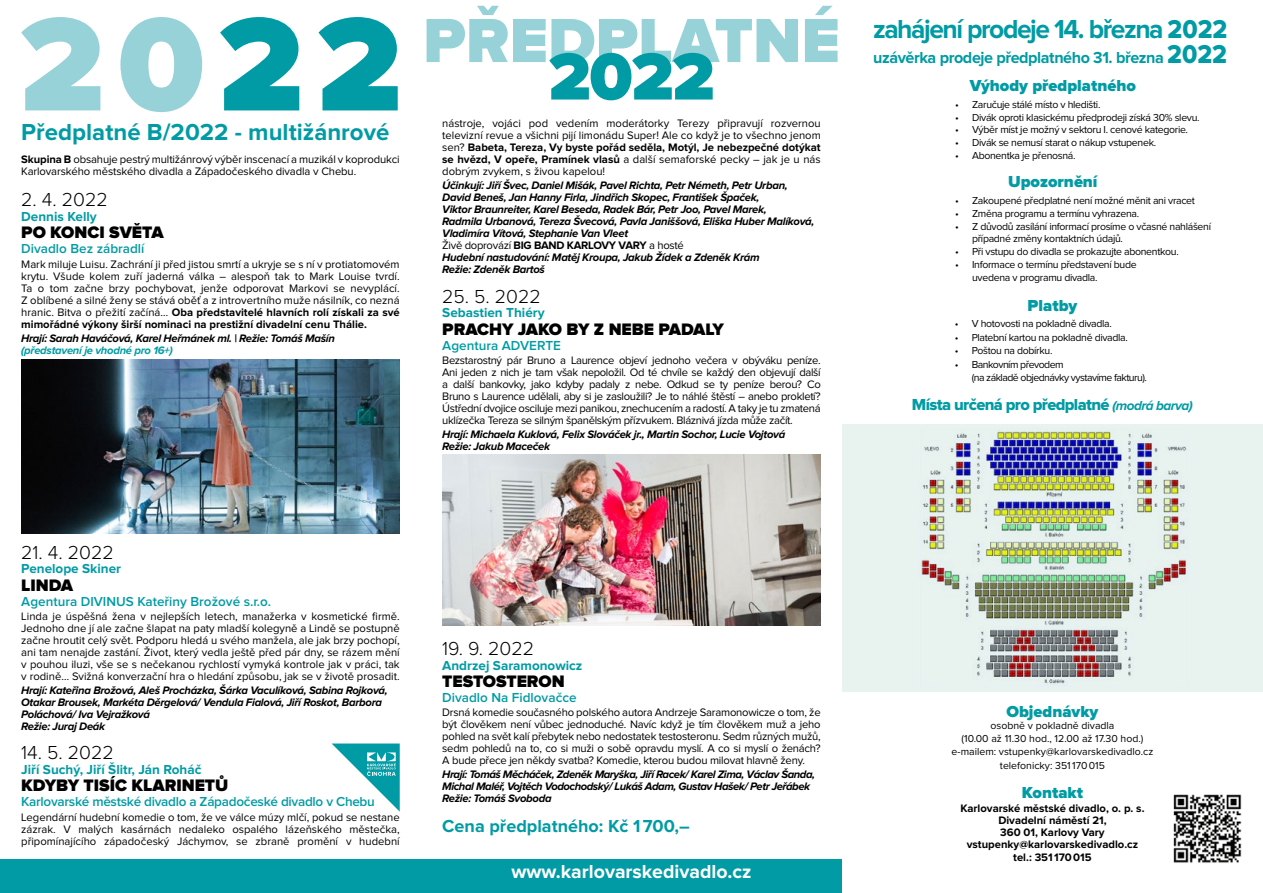
<style>
.page{position:relative;width:1263px;height:893px;background:#fff}
.page>*{position:absolute;margin:0;border:0;box-sizing:border-box;transform-origin:0 0}
.t1{font:900 138px "Proxima Nova";color:#96d2d8}
.t2{font:900 69px "Proxima Nova";color:#009ba4}
.t3{font:900 64.5px "Proxima Nova";color:#96d2d8}
.t4{font:700 27px "Proxima Nova";letter-spacing:-.055em;color:#009ba4}
.t5{font:700 24px "Proxima Nova";color:#009ba4}
.t6{font:300 19.5px "Proxima Nova";color:#000}
.t7{font:700 19.5px "Proxima Nova";color:#fff}
.t8{font:700 18px "Proxima Nova";color:#009ba4}
.t9{font:900 17.25px "Proxima Nova";color:#000}
.t10{font:900 16.5px "Proxima Nova";color:#009ba4}
.t11{font:700 16.5px "Proxima Nova";letter-spacing:-.025em;color:#009ba4}
.t12{font:16.5px "Proxima Nova Extrabld";letter-spacing:-.04em;color:#009ba4}
.t13{font:600 13.5px "Proxima Nova";color:#009ba4}
.t14{font:700 13.5px "Proxima Nova";color:#009ba4}
.t15{font:600 13.5px "Proxima Nova";letter-spacing:-.02em;color:#009ba4}
.t16{font:11.25px/12px "Proxima Nova";letter-spacing:-.01em;color:#000;text-align:justify}
.t17{font:italic 700 11.25px/12px "Proxima Nova";letter-spacing:-.025em;color:#000}
.t18{font:700 11.25px/12px "Proxima Nova";color:#000;text-align:center}
.t19{font:italic 700 11.25px "Proxima Nova";letter-spacing:-.025em;color:#009ba4}
.t20{font:10.5px/12.8px "Proxima Nova";letter-spacing:-.03em;color:#000}
.t21{font:10.5px/12.6px "Proxima Nova";color:#000;text-align:center}
.t22{font:10.5px/13.5px "Proxima Nova";letter-spacing:-.05em;color:#000}
.s1{color:#009ba4}
.s2{font-weight:700}
.s3{font-weight:400;font-style:normal}
.s4{font-style:normal}
.s5{font-family:"Proxima Nova Extrabld";font-weight:400;font-size:26.85px}
.s6{font-family:"Proxima Nova";font-weight:700;font-style:italic;font-size:13.5px}
</style>
<div class="page">
<img style="left:21px;top:360px;width:379px;height:174px">
<svg style="left:332px;top:743px;width:68px;height:69px"></svg>
<div style="left:0;top:859px;width:421px;height:34px;background:#009ba4"></div>
<img style="left:442px;top:455px;width:379px;height:170px">
<div style="left:421px;top:859px;width:421px;height:34px;background:#009ba4"></div>
<img style="left:1173px;top:794px;width:69px;height:69px">
<img style="left:842px;top:424px;width:421px;height:268px">
<h1 class="t1" style="left:20px;top:1px;width:383px">20<span class="s1">22</span></h1>
<h3 class="t5" style="left:21px;top:121px;width:370px">Předplatné B/2022 - multižánrové</h3>
<p class="t16" style="left:21px;top:154px;width:380px"><span class="s2">Skupina B</span> obsahuje pestrý multižánrový výběr inscenací a muzikál v koprodukci<br>Karlovarského městského divadla a Západočeského divadla v Chebu.</p>
<h3 class="t6" style="left:21px;top:191px;width:88px">2. 4. 2022</h3>
<p class="t14" style="left:21px;top:210px;width:77px">Dennis Kelly</p>
<h3 class="t9" style="left:21px;top:225px;width:144px">PO KONCI SVĚTA</h3>
<p class="t13" style="left:21px;top:243px;width:125px">Divadlo Bez zábradlí</p>
<p class="t16" style="left:21px;top:258px;width:380px">Mark miluje Luisu. Zachrání ji před jistou smrtí a ukryje se s ní v protiatomovém krytu. Všude kolem zuří jaderná válka – alespoň tak to Mark Louise tvrdí.<br>Ta o tom začne brzy pochybovat, jenže odporovat Markovi se nevyplácí.<br>Z oblíbené a silné ženy se stává oběť a z introvertního muže násilník, co nezná hranic. Bitva o přežití začíná… <span class="s2">Oba představitelé hlavních rolí získali za své mimořádné výkony širší nominaci na prestižní divadelní cenu Thálie.</span></p>
<p class="t17" style="left:21px;top:332px;width:315px">Hrají: Sarah Haváčová, Karel Heřmánek ml. | Režie: Tomáš Mašín</p>
<p class="t19" style="left:21px;top:345px;width:153px">(představení je vhodné pro 16+)</p>
<h3 class="t3" style="left:423px;top:11px;width:418px">PŘEDPLATNÉ</h3>
<h2 class="t2" style="left:548px;top:45px;width:168px">2022</h2>
<p class="t16" style="left:442px;top:118px;width:380px">nástroje, vojáci pod vedením moderátorky Terezy připravují rozvernou televizní revue a všichni pijí limonádu Super! Ale co když je to všechno jenom sen? <span class="s2">Babeta, Tereza, Vy byste pořád seděla, Motýl, Je nebezpečné dotýkat se hvězd, V opeře, Pramínek vlasů</span> a další semaforské pecky – jak je u nás dobrým zvykem, s živou kapelou!</p>
<p class="t17" style="left:442px;top:180px;width:374px">Účinkují: Jiří Švec, Daniel Mišák, Pavel Richta, Petr Németh, Petr Urban, David Beneš, Jan Hanny Firla, Jindřich Skopec, František Špaček,<br>Viktor Braunreiter, Karel Beseda, Radek Bár, Petr Joo, Pavel Marek,<br>Radmila Urbanová, Tereza Švecová, Pavla Janiššová, Eliška Huber Malíková, Vladimíra Vítová, Stephanie Van Vleet<br><span class="s3">Živě doprovází</span> <span class="s4">BIG BAND KARLOVY VARY</span> <span class="s3">a hosté<br></span>Hudební nastudování: Matěj Kroupa, Jakub Žídek a Zdeněk Krám<br>Režie: Zdeněk Bartoš</p>
<h3 class="t6" style="left:442px;top:287px;width:100px">25. 5. 2022</h3>
<p class="t14" style="left:442px;top:307px;width:104px">Sebastien Thiéry</p>
<h3 class="t9" style="left:442px;top:321px;width:283px">PRACHY JAKO BY Z NEBE PADALY</h3>
<p class="t13" style="left:442px;top:339px;width:120px">Agentura ADVERTE</p>
<p class="t16" style="left:442px;top:354px;width:380px">Bezstarostný pár Bruno a Laurence objeví jednoho večera v obýváku peníze.<br>Ani jeden z nich je tam však nepoložil. Od té chvíle se každý den objevují další a další bankovky, jako kdyby padaly z nebe. Odkud se ty peníze berou? Co Bruno s Laurence udělali, aby si je zasloužili? Je to náhlé štěstí – anebo prokletí?<br>Ústřední dvojice osciluje mezi panikou, znechucením a radostí. A taky je tu zmatená uklízečka Tereza se silným španělským přízvukem. Bláznivá jízda může začít.</p>
<p class="t17" style="left:442px;top:429px;width:345px">Hrají: Michaela Kuklová, Felix Slováček jr., Martin Sochor, Lucie Vojtová<br>Režie: Jakub Maceček</p>
<h3 class="t4" style="left:873px;top:17px;width:356px">zahájení prodeje 14. března <span class="s5">2022</span></h3>
<h3 class="t11" style="left:873px;top:50px;width:355px">uzávěrka prodeje předplatného 31. března <span class="s5">2022</span></h3>
<h3 class="t10" style="left:970px;top:78px;width:168px">Výhody předplatného</h3>
<p class="t20" style="left:955px;top:98px;width:147px">• Zaručuje stálé místo v hledišti.</p>
<p class="t20" style="left:955px;top:111px;width:246px">• Divák oproti klasickému předprodeji získá 30% slevu.</p>
<p class="t20" style="left:955px;top:124px;width:234px">• Výběr míst je možný v sektoru I. cenové kategorie.</p>
<p class="t20" style="left:955px;top:137px;width:203px">• Divák se nemusí starat o nákup vstupenek.</p>
<p class="t20" style="left:955px;top:149px;width:122px">• Abonentka je přenosná.</p>
<h3 class="t10" style="left:1008px;top:174px;width:91px">Upozornění</h3>
<p class="t20" style="left:955px;top:195px;width:241px">• Zakoupené předplatné není možné měnit ani vracet</p>
<p class="t20" style="left:955px;top:207px;width:186px">• Změna programu a termínu vyhrazena.</p>
<p class="t20" style="left:972px;top:220px;width:240px;text-indent:-17px">• Z důvodů zasílání informací prosíme o včasné nahlášení případné změny kontaktních údajů.</p>
<p class="t20" style="left:955px;top:246px;width:225px">• Při vstupu do divadla se prokazujte abonentkou.</p>
<p class="t20" style="left:972px;top:258px;width:166px;text-indent:-17px">• Informace o termínu představení bude uvedena v programu divadla.</p>
<h3 class="t10" style="left:1027px;top:298px;width:51px">Platby</h3>
<p class="t20" style="left:955px;top:318px;width:159px">• V hotovosti na pokladně divadla.</p>
<p class="t20" style="left:955px;top:332px;width:175px">• Platební kartou na pokladně divadla.</p>
<p class="t20" style="left:955px;top:345px;width:99px">• Poštou na dobírku.</p>
<p class="t22" style="left:972px;top:358px;width:177px;text-indent:-17px">• Bankovním převodem<br>(na základě objednávky vystavíme fakturu).</p>
<h3 class="t12" style="left:912px;top:397px;width:283px">Místa určená pro předplatné <span class="s6">(modrá barva)</span></h3>
<h3 class="t6" style="left:21px;top:543px;width:94px">21. 4. 2022</h3>
<p class="t14" style="left:21px;top:563px;width:101px">Penelope Skiner</p>
<h3 class="t9" style="left:21px;top:577px;width:53px">LINDA</h3>
<p class="t13" style="left:21px;top:595px;width:251px">Agentura DIVINUS Kateřiny Brožové s.r.o.</p>
<p class="t16" style="left:21px;top:611px;width:380px">Linda je úspěšná žena v nejlepších letech, manažerka v kosmetické firmě.<br>Jednoho dne jí ale začne šlapat na paty mladší kolegyně a Lindě se postupně začne hroutit celý svět. Podporu hledá u svého manžela, ale jak brzy pochopí, ani tam nenajde zastání. Život, který vedla ještě před pár dny, se rázem mění v pouhou iluzi, vše se s nečekanou rychlostí vymyká kontrole jak v práci, tak v rodině… Svižná konverzační hra o hledání způsobu, jak se v životě prosadit.</p>
<p class="t17" style="left:21px;top:685px;width:368px">Hrají: Kateřina Brožová, Aleš Procházka, Šárka Vaculíková, Sabina Rojková, Otakar Brousek, Markéta Děrgelová/ Vendula Fialová, Jiří Roskot, Barbora Poláchová/ Iva Vejražková<br>Režie: Juraj Deák</p>
<h3 class="t6" style="left:21px;top:744px;width:94px">14. 5. 2022</h3>
<p class="t14" style="left:21px;top:764px;width:182px">Jiří Suchý, Jiří Šlitr, Ján Roháč</p>
<h3 class="t9" style="left:21px;top:778px;width:209px">KDYBY TISÍC KLARINETŮ</h3>
<p class="t15" style="left:21px;top:796px;width:355px">Karlovarské městské divadlo a Západočeské divadlo v Chebu</p>
<p class="t16" style="left:21px;top:811px;width:380px">Legendární hudební komedie o tom, že ve válce múzy mlčí, pokud se nestane zázrak. V malých kasárnách nedaleko ospalého lázeňského městečka, připomínajícího západočeský Jáchymov, se zbraně promění v hudební</p>
<h3 class="t6" style="left:442px;top:639px;width:93px">19. 9. 2022</h3>
<p class="t14" style="left:442px;top:659px;width:142px">Andrzej Saramonowicz</p>
<h3 class="t9" style="left:442px;top:673px;width:124px">TESTOSTERON</h3>
<p class="t13" style="left:442px;top:691px;width:136px">Divadlo Na Fidlovačce</p>
<p class="t16" style="left:442px;top:707px;width:380px">Drsná komedie současného polského autora Andrzeje Saramonowicze o tom, že být člověkem není vůbec jednoduché. Navíc když je tím člověkem muž a jeho pohled na svět kalí přebytek nebo nedostatek testosteronu. Sedm různých mužů, sedm pohledů na to, co si muži o sobě opravdu myslí. A co si myslí o ženách?<br>A bude přece jen někdy svatba? Komedie, kterou budou milovat hlavně ženy.</p>
<p class="t17" style="left:442px;top:769px;width:374px">Hrají: Tomáš Měcháček, Zdeněk Maryška, Jiří Racek/ Karel Zima, Václav Šanda,<br>Michal Maléř, Vojtěch Vodochodský/ Lukáš Adam, Gustav Hašek/ Petr Jeřábek<br>Režie: Tomáš Svoboda</p>
<h3 class="t8" style="left:442px;top:818px;width:249px">Cena předplatného: Kč 1700,–</h3>
<h3 class="t7" style="left:511px;top:863px;width:242px">www.karlovarskedivadlo.cz</h3>
<h3 class="t10" style="left:1006px;top:704px;width:93px">Objednávky</h3>
<p class="t21" style="left:952px;top:720px;width:203px">osobně v pokladně divadla<br>(10.00 až 11.30 hod., 12.00 až 17.30 hod.) e‑mailem: vstupenky@karlovarskedivadlo.cz</p>
<p class="t21" style="left:1000px;top:760px;width:107px">telefonicky: 351170015</p>
<h3 class="t10" style="left:1022px;top:785px;width:63px">Kontakt</h3>
<p class="t18" style="left:960px;top:802px;width:186px">Karlovarské městské divadlo, o. p. s.<br>Divadelní náměstí 21,<br>360 01, Karlovy Vary vstupenky@karlovarskedivadlo.cz</p>
<p class="t18" style="left:1013px;top:852px;width:80px">tel.: 351 170015</p>
</div>
